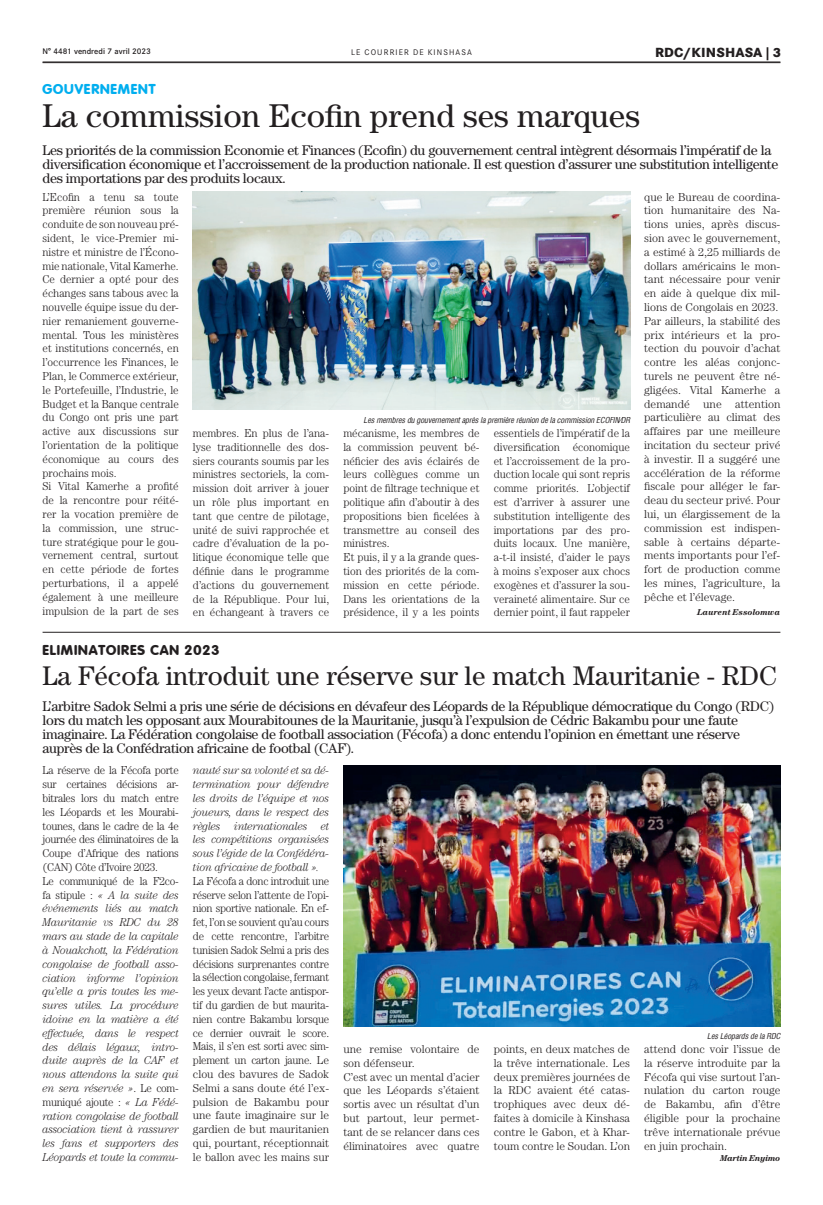
<style>
.page{position:relative;width:823px;height:1205px;background:#fff}
.page>*{position:absolute;margin:0;border:0;box-sizing:border-box;transform-origin:0 0}
.t1{font:33px "Century";color:#231f20}
.t2{font:27px "Century";color:#231f20}
.t3{font:14px/14px "Century";letter-spacing:-.02em;color:#231f20}
.t4{font:800 14px "Corporate Rounded";letter-spacing:.06em;color:#231f20}
.t5{font:800 14px "Corporate Rounded";letter-spacing:.06em;color:#00aeef}
.t6{font:800 13px "Corporate SBQ";letter-spacing:.01em;color:#231f20}
.t7{font:300 11.5px/13.8px "Century";color:#231f20;scale:.95 1}
.t8{font:300 11.5px/13.8px "Century";color:#231f20}
.t9{font:italic 300 11.5px/13.8px "Century";letter-spacing:-.025em;color:#231f20;scale:.94 1}
.t10{font:300 11.5px/13.8px "Century";color:#231f20;text-align:justify;scale:.94 1}
.t11{font:italic 700 8.5px "Century";color:#231f20}
.t12{font:italic 700 8.5px "Century";letter-spacing:-.025em;color:#231f20}
.t13{font:italic 8px "Corporate Condensed";color:#231f20}
.t14{font:500 8px "Corporate SBQ";color:#231f20}
.t15{font:8px "Corporate SBQ";letter-spacing:.14em;color:#231f20}
.s1{font-style:normal}
</style>
<div class="page">
<hr style="left:43px;top:62px;width:737px;height:1px;background:#231f20">
<img style="left:193px;top:191px;width:436px;height:219px">
<hr style="left:43px;top:632px;width:737px;height:1px;background:#231f20">
<img style="left:343px;top:765px;width:437px;height:261px">
<p class="t14" style="left:43px;top:46px;width:110px">N° 4481 vendredi 7 avril 2023</p>
<p class="t15" style="left:351px;top:47px;width:122px">LE COURRIER DE KINSHASA</p>
<p class="t6" style="left:654px;top:44px;width:128px">RDC/KINSHASA | 3</p>
<p class="t5" style="left:43px;top:80px;width:114px">GOUVERNEMENT</p>
<h1 class="t1" style="left:43px;top:96px;width:598px">La commission Ecofin prend ses marques</h1>
<p class="t3" style="left:43px;top:143px;width:736px">Les priorités de la commission Economie et Finances (Ecofin) du gouvernement central intègrent désormais l’impératif de la diversification économique et l’accroissement de la production nationale. Il est question d’assurer une substitution intelligente des importations par des produits locaux.</p>
<p class="t7" style="left:43px;top:189px;width:145px">L’Ecofin a tenu sa toute première réunion sous la conduite de son nouveau pré&shy;sident, le vice-Premier mi&shy;nistre et ministre de l’Écono&shy;mie nationale, Vital Kamerhe.<br>Ce dernier a opté pour des échanges sans tabous avec la nouvelle équipe issue du der&shy;nier remaniement gouverne&shy;mental. Tous les ministères et institutions concernés, en l’occurrence les Finances, le<br>Plan, le Commerce extérieur, le Portefeuille, l’Industrie, le<br>Budget et la Banque centrale du Congo ont pris une part active aux discussions sur l’orientation de la politique économique au cours des prochains mois.<br>Si Vital Kamerhe a profité de la rencontre pour réité&shy;rer la vocation première de la commission, une struc&shy;ture stratégique pour le gou&shy;vernement central, surtout en cette période de fortes perturbations, il a appelé également à une meilleure impulsion de la part de ses</p>
<p class="t13" style="left:363px;top:415px;width:268px">Les membres du gouvernement après la première réunion de la commission ECOFIN/DR</p>
<p class="t7" style="left:193px;top:426px;width:145px;text-align:justify">membres. En plus de l’ana&shy;lyse traditionnelle des dos&shy;siers courants soumis par les ministres sectoriels, la com&shy;mission doit arriver à jouer un rôle plus important en tant que centre de pilotage, unité de suivi rapprochée et cadre d’évaluation de la po&shy;litique économique telle que définie dans le programme d’actions du gouvernement de la République. Pour lui, en échangeant à travers ce</p>
<p class="t7" style="left:343px;top:426px;width:145px">mécanisme, les membres de la commission peuvent bé&shy;néficier des avis éclairés de leurs collègues comme un point de filtrage technique et politique afin d’aboutir à des propositions bien ficelées à transmettre au conseil des ministres.<br>Et puis, il y a la grande ques&shy;tion des priorités de la com&shy;mission en cette période.<br>Dans les orientations de la présidence, il y a les points</p>
<p class="t7" style="left:493px;top:426px;width:145px;text-align:justify">essentiels de l’impératif de la diversification économique et l’accroissement de la pro&shy;duction locale qui sont repris comme priorités. L’objectif est d’arriver à assurer une substitution intelligente des importations par des pro&shy;duits locaux. Une manière, a-t-il insisté, d’aider le pays à moins s’exposer aux chocs exogènes et d’assurer la sou&shy;veraineté alimentaire. Sur ce dernier point, il faut rappeler</p>
<p class="t8" style="left:643px;top:189px;width:138px">que le Bureau de coordina&shy;tion humanitaire des Na&shy;tions unies, après discus&shy;sion avec le gouvernement, a estimé à 2,25 milliards de dollars américains le mon&shy;tant nécessaire pour venir en aide à quelque dix mil&shy;lions de Congolais en 2023.<br>Par ailleurs, la stabilité des prix intérieurs et la pro&shy;tection du pouvoir d’achat contre les aléas conjonc&shy;turels ne peuvent être né&shy;gligées. Vital Kamerhe a demandé une attention particulière au climat des affaires par une meilleure incitation du secteur privé à investir. Il a suggéré une accélération de la réforme fiscale pour alléger le far&shy;deau du secteur privé. Pour lui, un élargissement de la commission est indispen&shy;sable à certains départe&shy;ments importants pour l’ef&shy;fort de production comme les mines, l’agriculture, la pêche et l’élevage.</p>
<p class="t11" style="left:696px;top:607px;width:85px">Laurent Essolomwa</p>
<p class="t4" style="left:43px;top:642px;width:178px">ELIMINATOIRES CAN 2023</p>
<h2 class="t2" style="left:43px;top:660px;width:735px">La Fécofa introduit une réserve sur le match Mauritanie - RDC</h2>
<p class="t3" style="left:43px;top:699px;width:732px">L’arbitre Sadok Selmi a pris une série de décisions en dévafeur des Léopards de la République démocratique du Congo (RDC) lors du match les opposant aux Mourabitounes de la Mauritanie, jusqu’à l’expulsion de Cédric Bakambu pour une faute imaginaire. La Fédération congolaise de football association (Fécofa) a donc entendu l’opinion en émettant une réserve auprès de la Confédration africaine de footbal (CAF).</p>
<p class="t9" style="left:43px;top:763px;width:146px"><span class="s1">La réserve de la Fécofa porte sur certaines décisions ar&shy;bitrales lors du match entre les Léopards et les Mourabi&shy;tounes, dans le cadre de la 4e journée des éliminatoires de la<br>Coupe d’Afrique des nations (CAN) Côte d’Ivoire 2023.<br>Le communiqué de la F2co&shy;fa stipule :</span> « A la suite des événements liés au match<br>Mauritanie vs RDC du 28 mars au stade de la capitale à Nouakchott, la Fédération congolaise de football asso&shy;ciation informe l’opinion qu’elle a pris toutes les me&shy;sures utiles. La procédure idoine en la matière a été effectuée, dans le respect des délais légaux, intro&shy;duite auprès de la CAF et nous attendons la suite qui en sera réservée »<span class="s1">. Le com&shy;muniqué ajoute :</span> « La Fédé&shy;ration congolaise de football association tient à rassurer les fans et supporters des<br>Léopards et toute la commu-</p>
<p class="t9" style="left:193px;top:763px;width:146px;text-align:justify">nauté sur sa volonté et sa dé&shy;termination pour défendre les droits de l’équipe et nos joueurs, dans le respect des règles internationales et les compétitions organisées sous l’égide de la Confédéra&shy;tion africaine de football ».</p>
<p class="t10" style="left:193px;top:874px;width:146px">La Fécofa a donc introduit une réserve selon l’attente de l’opi&shy;nion sportive nationale. En ef&shy;fet, l’on se souvient qu’au cours de cette rencontre, l’arbitre tunisien Sadok Selmi a pris des décisions surprenantes contre la sélection congolaise, fermant les yeux devant l’acte antispor&shy;tif du gardien de but maurita&shy;nien contre Bakambu lorsque ce dernier ouvrait le score.<br>Mais, il s’en est sorti avec sim&shy;plement un carton jaune. Le clou des bavures de Sadok Selmi a sans doute été l’ex&shy;pulsion de Bakambu pour une faute imaginaire sur le gardien de but mauritanien qui, pourtant, réceptionnait le ballon avec les mains sur</p>
<p class="t13" style="left:706px;top:1031px;width:75px">Les Léopards de la RDC</p>
<p class="t8" style="left:343px;top:1042px;width:138px">une remise volontaire de son défenseur.<br>C’est avec un mental d’acier que les Léopards s’étaient sortis avec un résultat d’un but partout, leur permet&shy;tant de se relancer dans ces éliminatoires avec quatre</p>
<p class="t8" style="left:493px;top:1042px;width:138px;text-align:justify">points, en deux matches de la trêve internationale. Les deux premières journées de la RDC avaient été catas&shy;trophiques avec deux dé&shy;faites à domicile à Kinshasa contre le Gabon, et à Khar&shy;toum contre le Soudan. L’on</p>
<p class="t8" style="left:643px;top:1042px;width:138px;text-align:justify">attend donc voir l’issue de la réserve introduite par la Fécofa qui vise surtout l’an&shy;nulation du carton rouge de Bakambu, afin d’être éligible pour la prochaine trêve internationale prévue en juin prochain.</p>
<p class="t12" style="left:719px;top:1152px;width:62px">Martin Enyimo</p>
</div>
